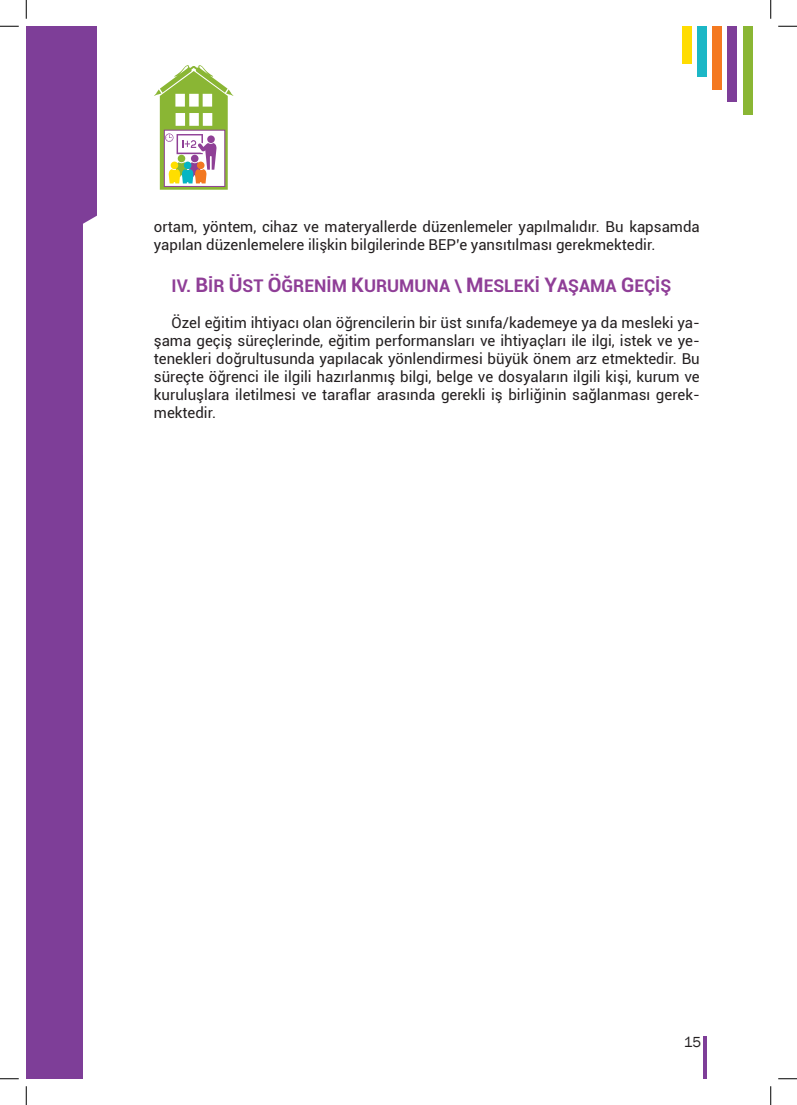
<style>
.page{position:relative;width:797px;height:1105px;background:#fff}
.page>*{position:absolute;margin:0;border:0;box-sizing:border-box;transform-origin:0 0}
.t1{font:700 17.5px "Roboto";color:#8f3e97}
.t2{font:15px/18px "Roboto";color:#231f20}
.t3{font:15px "Franklin Gothic";color:#231f20}
.s1{font-size:20px}
</style>
<div class="page">
<div style="left:26px;top:26px;width:71px;height:1053px;background:#7e3e98"></div>
<div style="left:743px;top:26px;width:9px;height:89px;background:#8ab634"></div>
<div style="left:727px;top:26px;width:10px;height:76px;background:#7e3e98"></div>
<div style="left:712px;top:26px;width:10px;height:64px;background:#f47921"></div>
<div style="left:697px;top:26px;width:9px;height:51px;background:#1cb7c6"></div>
<div style="left:682px;top:26px;width:9px;height:38px;background:#ffdc01"></div>
<div style="left:83px;top:215px;width:14px;height:218px;background:#fff"></div>
<div style="left:83px;top:433px;width:23px;height:646px;background:#fff"></div>
<svg style="left:154px;top:65px;width:79px;height:125px"></svg>
<div style="left:171px;top:162px;width:7px;height:7px;background:#ffde00;border-radius:50%"></div>
<hr style="left:703px;top:1036px;width:4px;height:43px;background:#7e3e98">
<svg style="left:0;top:25px;width:19px;height:2px"></svg>
<svg style="left:778px;top:25px;width:19px;height:2px"></svg>
<svg style="left:0;top:1078px;width:19px;height:1px"></svg>
<svg style="left:778px;top:1078px;width:19px;height:1px"></svg>
<svg style="left:25px;top:0;width:2px;height:19px"></svg>
<svg style="left:25px;top:1086px;width:2px;height:19px"></svg>
<svg style="left:770px;top:0;width:1px;height:19px"></svg>
<svg style="left:770px;top:1086px;width:1px;height:19px"></svg>
<p class="t2" style="left:154px;top:217px;width:547px">ortam, yöntem, cihaz ve materyallerde düzenlemeler yapılmalıdır. Bu kapsamda yapılan düzenlemelere ilişkin bilgilerinde BEP’e yansıtılması gerekmektedir.</p>
<p class="t1" style="left:172px;top:274px;width:501px">IV. <span class="s1">B</span>İR <span class="s1">Ü</span>ST <span class="s1">Ö</span>ĞRENİM <span class="s1">K</span>URUMUNA \ <span class="s1">M</span>ESLEKİ <span class="s1">Y</span>AŞAMA <span class="s1">G</span>EÇİŞ</p>
<p class="t2" style="left:154px;top:313px;width:547px;text-align:justify;text-indent:18px">Özel eğitim ihtiyacı olan öğrencilerin bir üst sınıfa/kademeye ya da mesleki ya&shy;şama geçiş süreçlerinde, eğitim performansları ve ihtiyaçları ile ilgi, istek ve ye&shy;tenekleri doğrultusunda yapılacak yönlendirmesi büyük önem arz etmektedir. Bu süreçte öğrenci ile ilgili hazırlanmış bilgi, belge ve dosyaların ilgili kişi, kurum ve kuruluşlara iletilmesi ve taraflar arasında gerekli iş birliğinin sağlanması gerek&shy;mektedir.</p>
<p class="t3" style="left:683px;top:1033px;width:19px">15</p>
</div>
